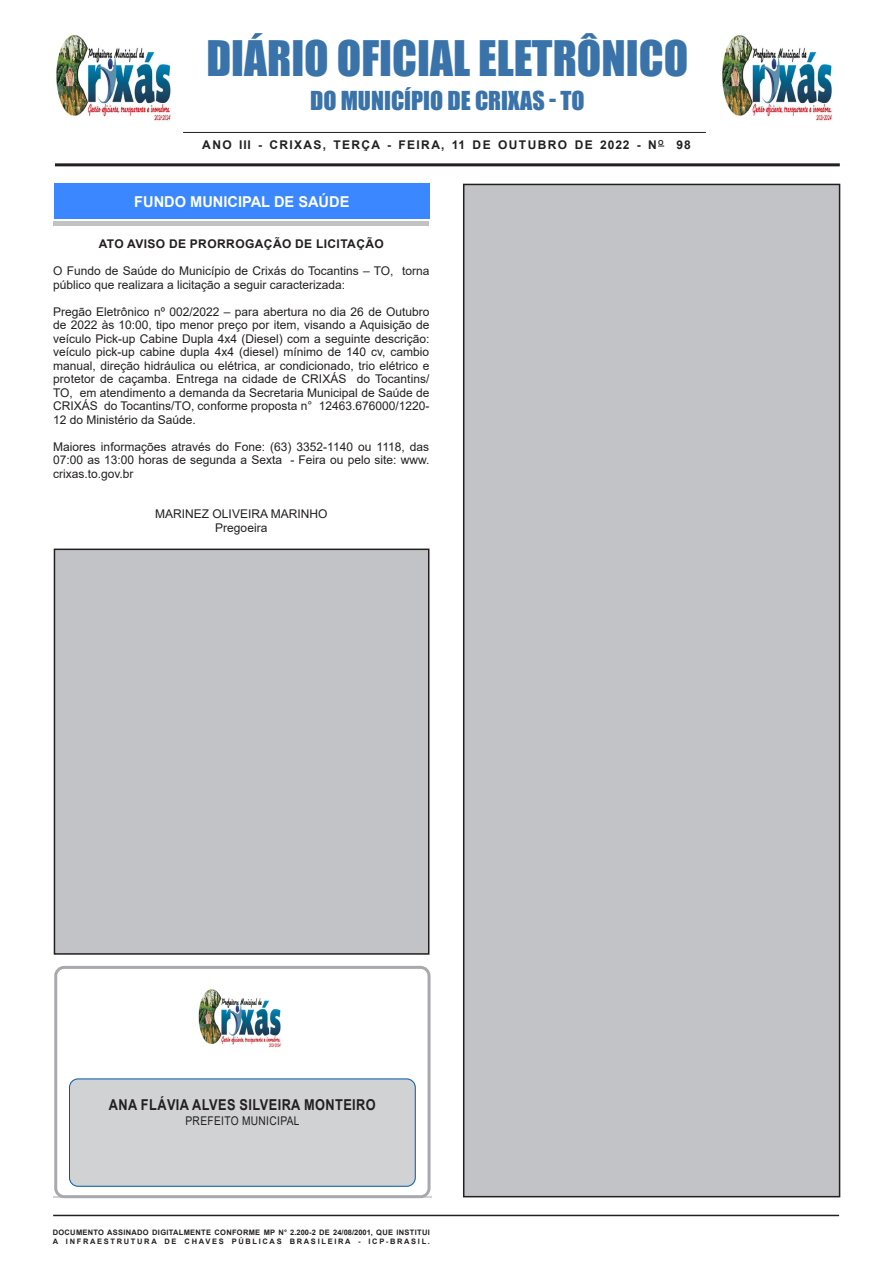
<style>
.page{position:relative;width:893px;height:1263px;background:#fff}
.page>*{position:absolute;margin:0;border:0;box-sizing:border-box;transform-origin:0 0}
.t1{font:45px "Impact";color:#3a73aa}
.t2{font:24px "Impact";color:#3a73aa}
.t3{font:700 15px "Arial";letter-spacing:.035em;color:#231f20;scale:.85 1}
.Chancela{font:700 15px "Arial";color:#fff}
.SEM_PARAGRAFO{font:12px/13.5px "Arial";color:#231f20;text-align:justify}
.TITULOS{font:700 12px "Arial";letter-spacing:.115em;color:#231f20}
.TITULOS-2{font:700 12px "Arial";letter-spacing:.035em;color:#231f20}
.CARGO{font:12px "Arial";color:#231f20}
.SEM_PARAGRAFO-2{font:12px "Arial";letter-spacing:.035em;color:#231f20;scale:.85 1}
.t4{font:700 7.5px "Arial";letter-spacing:.04em;color:#231f20}
.t5{font:700 7.5px "Arial";letter-spacing:.225em;color:#231f20}
</style>
<div class="page">
<hr style="left:53px;top:1215px;width:786px;height:1px;background:#231f20">
<hr style="left:55px;top:163px;width:785px;height:3px;background:#231f20">
<hr style="left:183px;top:132px;width:523px;height:1px;background:#231f20">
<hr style="left:53px;top:1197px;width:379px;height:1px;background:#d1d2d4">
<div style="left:54px;top:966px;width:377px;height:232px;border:3px solid #a8a9ad;border-radius:9px"></div>
<div style="left:70px;top:1079px;width:345px;height:107px;background:#d1d2d4;border-radius:9px"></div>
<div style="left:69px;top:1079px;width:346px;height:107px;border:1px solid #0057a8;border-radius:9px"></div>
<img style="left:198px;top:989px;width:83px;height:59px">
<img style="left:722px;top:35px;width:110px;height:87px">
<img style="left:56px;top:35px;width:115px;height:87px">
<div style="left:53px;top:189px;width:375px;height:37px;background:#c1c2c4"></div>
<div style="left:53px;top:186px;width:375px;height:35px;background:#fff"></div>
<div style="left:54px;top:184px;width:375px;height:35px;background:#3a87ff"></div>
<div style="left:54px;top:549px;width:375px;height:405px;background:#c2c3c6"></div>
<div style="left:54px;top:549px;width:375px;height:406px;border:2px solid #231f20"></div>
<div style="left:464px;top:184px;width:376px;height:1013px;background:#c2c3c6"></div>
<div style="left:463px;top:184px;width:377px;height:1013px;border:2px solid #231f20"></div>
<p class="t1" style="left:206px;top:23px;width:483px">DIÁRIO OFICIAL ELETRÔNICO</p>
<p class="t2" style="left:310px;top:82px;width:276px">DO MUNICÍPIO DE CRIXAS - TO</p>
<p class="TITULOS" style="left:202px;top:137px;width:490px">ANO III - CRIXAS, TERÇA - FEIRA, 11 DE OUTUBRO DE 2022 - N<sup>O</sup> 98</p>
<p class="Chancela" style="left:134px;top:191px;width:217px">FUNDO MUNICIPAL DE SAÚDE</p>
<p class="TITULOS-2" style="left:99px;top:235px;width:287px">ATO AVISO DE PRORROGAÇÃO DE LICITAÇÃO</p>
<p class="SEM_PARAGRAFO" style="left:53px;top:264px;width:378px">O Fundo de Saúde do Município de Crixás do Tocantins – TO, torna público que realizara a licitação a seguir caracterizada:</p>
<p class="SEM_PARAGRAFO" style="left:53px;top:305px;width:378px">Pregão Eletrônico nº 002/2022 – para abertura no dia 26 de Outubro de 2022 às 10:00, tipo menor preço por item, visando a Aquisição de veículo Pick-up Cabine Dupla 4x4 (Diesel) com a seguinte descrição: veículo pick-up cabine dupla 4x4 (diesel) mínimo de 140 cv, cambio manual, direção hidráulica ou elétrica, ar condicionado, trio elétrico e protetor de caçamba. Entrega na cidade de CRIXÁS do Tocantins/ TO, em atendimento a demanda da Secretaria Municipal de Saúde de CRIXÁS do Tocantins/TO, conforme proposta n° 12463.676000/1220- 12 do Ministério da Saúde.</p>
<p class="SEM_PARAGRAFO" style="left:53px;top:440px;width:378px">Maiores informações através do Fone: (63) 3352-1140 ou 1118, das 07:00 as 13:00 horas de segunda a Sexta - Feira ou pelo site: www. crixas.to.gov.br</p>
<p class="CARGO" style="left:155px;top:506px;width:174px">MARINEZ OLIVEIRA MARINHO</p>
<p class="CARGO" style="left:215px;top:519px;width:54px">Pregoeira</p>
<p class="t3" style="left:109px;top:1094px;width:316px">ANA FLÁVIA ALVES SILVEIRA MONTEIRO</p>
<p class="SEM_PARAGRAFO-2" style="left:185px;top:1112px;width:136px">PREFEITO MUNICIPAL</p>
<p class="t4" style="left:53px;top:1227px;width:379px">DOCUMENTO ASSINADO DIGITALMENTE CONFORME MP N° 2.200-2 DE 24/08/2001, QUE INSTITUI</p>
<p class="t5" style="left:53px;top:1236px;width:379px">A INFRAESTRUTURA DE CHAVES PÚBLICAS BRASILEIRA - ICP-BRASIL.</p>
</div>
